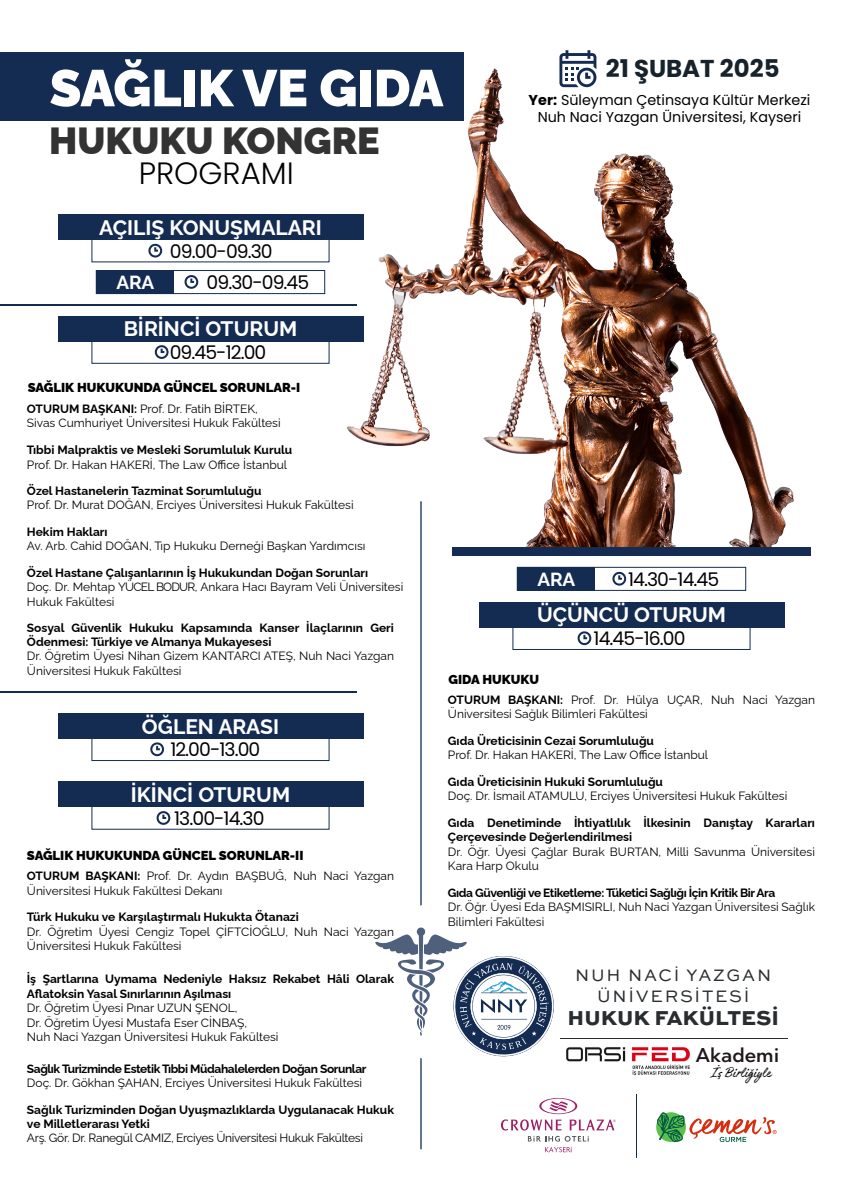
<style>
.page{position:relative;width:842px;height:1191px;background:#fff}
.page>*{position:absolute;margin:0;border:0;box-sizing:border-box;transform-origin:0 0}
.t1{font:900 51.4px "Raleway";color:#fff}
.t2{font:900 37.7px "Raleway";color:#323332}
.t3{font:300 30.8px "Poppins";color:#000}
.t4{font:700 24.4px "Poppins";color:#18222b}
.t5{font:800 21.2px "Sweet Sans Pro";color:#292d30}
.t6{font:700 21px "Raleway";color:#fff}
.t7{font:500 20px "Abrade";color:#1e181d}
.t8{font:700 19px "Raleway";letter-spacing:-.005em;color:#fff}
.t9{font:18.8px "Poppins";letter-spacing:-.05em;color:#000}
.t10{font:17.5px/21px "Sweet Sans Pro";letter-spacing:.1em;color:#292d30;text-align:center}
.t11{font:16.4px "Authenia";color:#000}
.t12{font:14.3px/17.2px "Poppins";color:#000;text-align:center}
.t13{font:900 13px "Raleway";color:#000}
.t14{font:12px/14.4px "Raleway";color:#000}
.t15{font:700 12px/14.4px "Raleway";color:#000}
.t16{font:700 12px "Raleway";letter-spacing:-.035em;color:#000}
.t17{font:12px "Raleway";letter-spacing:-.025em;color:#000}
.s1{font-weight:700}
</style>
<div class="page">
<svg style="left:559px;top:50px;width:38px;height:8px"></svg>
<div style="left:479px;top:602px;width:305px;height:25px;background:#152c52"></div>
<div style="left:512px;top:612px;width:238px;height:38px;border:1px solid #152c52"></div>
<svg style="left:577px;top:631px;width:14px;height:14px"></svg>
<div style="left:0;top:52px;width:463px;height:68px;background:#152c52"></div>
<div style="left:517px;top:567px;width:229px;height:24px;border:1px solid #152c52"></div>
<svg style="left:612px;top:571px;width:14px;height:14px"></svg>
<div style="left:517px;top:567px;width:78px;height:23px;background:#152c52"></div>
<hr style="left:0;top:304px;width:357px;height:1px;background:#152c52">
<hr style="left:0;top:691px;width:357px;height:2px;background:#152c52">
<div style="left:58px;top:214px;width:305px;height:26px;background:#152c52"></div>
<div style="left:91px;top:225px;width:239px;height:37px;border:1px solid #152c52"></div>
<svg style="left:148px;top:243px;width:14px;height:14px"></svg>
<div style="left:58px;top:316px;width:305px;height:25px;background:#152c52"></div>
<div style="left:91px;top:326px;width:239px;height:38px;border:1px solid #152c52"></div>
<svg style="left:154px;top:345px;width:15px;height:14px"></svg>
<div style="left:58px;top:713px;width:305px;height:25px;background:#152c52"></div>
<div style="left:91px;top:723px;width:239px;height:38px;border:1px solid #152c52"></div>
<svg style="left:150px;top:742px;width:14px;height:14px"></svg>
<div style="left:96px;top:270px;width:229px;height:24px;border:1px solid #152c52"></div>
<svg style="left:184px;top:275px;width:14px;height:14px"></svg>
<div style="left:96px;top:270px;width:78px;height:23px;background:#152c52"></div>
<div style="left:58px;top:782px;width:305px;height:25px;background:#152c52"></div>
<div style="left:91px;top:792px;width:239px;height:37px;border:1px solid #152c52"></div>
<svg style="left:156px;top:811px;width:15px;height:14px"></svg>
<svg style="left:420px;top:553px;width:2px;height:352px"></svg>
<img style="left:341px;top:58px;width:453px;height:495px">
<div style="left:452px;top:547px;width:359px;height:9px;background:#152c52"></div>
<svg style="left:657px;top:1112px;width:119px;height:30px"></svg>
<svg style="left:375px;top:927px;width:241px;height:225px"></svg>
<hr style="left:636px;top:1094px;width:1px;height:64px;background:#152c52">
<hr style="left:560px;top:1038px;width:227px;height:1px;background:#292d30">
<img style="left:563px;top:1044px;width:127px;height:35px">
<h1 class="t1" style="left:50px;top:49px;width:395px">SAĞLIK VE GIDA</h1>
<h2 class="t2" style="left:49px;top:111px;width:332px">HUKUKU KONGRE</h2>
<h3 class="t3" style="left:139px;top:155px;width:156px">PROGRAMI</h3>
<h3 class="t6" style="left:99px;top:211px;width:224px">AÇILIŞ KONUŞMALARI</h3>
<h3 class="t9" style="left:170px;top:240px;width:104px">09.00-09.30</h3>
<h3 class="t8" style="left:116px;top:267px;width:39px">ARA</h3>
<h3 class="t9" style="left:207px;top:271px;width:104px">09.30-09.45</h3>
<h3 class="t6" style="left:124px;top:312px;width:175px">BİRİNCİ OTURUM</h3>
<h3 class="t9" style="left:170px;top:342px;width:98px">09.45-12.00</h3>
<p class="t13" style="left:28px;top:378px;width:274px">SAĞLIK HUKUKUNDA GÜNCEL SORUNLAR-I</p>
<h3 class="t4" style="left:606px;top:55px;width:175px">21 ŞUBAT 2025</h3>
<p class="t12" style="left:529px;top:92px;width:283px"><span class="s1">Yer:</span> Süleyman Çetinsaya Kültür Merkezi<br>Nuh Naci Yazgan Üniversitesi, Kayseri</p>
<p class="t14" style="left:27px;top:400px;width:255px"><span class="s1">OTURUM BAŞKANI:</span> Prof. Dr. Fatih BİRTEK,<br>Sivas Cumhuriyet Üniversitesi Hukuk Fakültesi</p>
<p class="t15" style="left:27px;top:441px;width:267px">Tıbbi Malpraktis ve Mesleki Sorumluluk Kurulu</p>
<p class="t14" style="left:27px;top:456px;width:262px">Prof. Dr. Hakan HAKERİ, The Law Office İstanbul</p>
<p class="t15" style="left:27px;top:482px;width:236px">Özel Hastanelerin Tazminat Sorumluluğu</p>
<p class="t14" style="left:27px;top:497px;width:328px">Prof. Dr. Murat DOĞAN, Erciyes Üniversitesi Hukuk Fakültesi</p>
<p class="t15" style="left:27px;top:523px;width:82px">Hekim Hakları</p>
<p class="t14" style="left:27px;top:537px;width:340px">Av. Arb. Cahid DOĞAN, Tıp Hukuku Derneği Başkan Yardımcısı</p>
<p class="t15" style="left:27px;top:564px;width:343px">Özel Hastane Çalışanlarının İş Hukukundan Doğan Sorunları</p>
<p class="t14" style="left:27px;top:578px;width:378px">Doç. Dr. Mehtap YÜCEL BODUR, Ankara Hacı Bayram Veli Üniversitesi<br>Hukuk Fakültesi</p>
<p class="t15" style="left:27px;top:619px;width:368px">Sosyal Güvenlik Hukuku Kapsamında Kanser İlaçlarının Geri<br>Ödenmesi: Türkiye ve Almanya Mukayesesi</p>
<p class="t14" style="left:27px;top:647px;width:369px">Dr. Öğretim Üyesi Nihan Gizem KANTARCI ATEŞ, Nuh Naci Yazgan<br>Üniversitesi Hukuk Fakültesi</p>
<h3 class="t6" style="left:142px;top:710px;width:139px">ÖĞLEN ARASI</h3>
<h3 class="t9" style="left:170px;top:739px;width:92px">12.00-13.00</h3>
<h3 class="t6" style="left:131px;top:778px;width:161px">İKİNCİ OTURUM</h3>
<h3 class="t9" style="left:174px;top:807px;width:92px">13.00-14.30</h3>
<p class="t13" style="left:27px;top:845px;width:278px">SAĞLIK HUKUKUNDA GÜNCEL SORUNLAR-II</p>
<p class="t14" style="left:27px;top:867px;width:369px"><span class="s1">OTURUM BAŞKANI:</span> Prof. Dr. Aydın BAŞBUĞ, Nuh Naci Yazgan<br>Üniversitesi Hukuk Fakültesi Dekanı</p>
<p class="t15" style="left:27px;top:909px;width:273px">Türk Hukuku ve Karşılaştırmalı Hukukta Ötanazi</p>
<p class="t14" style="left:27px;top:923px;width:369px">Dr. Öğretim Üyesi Cengiz Topel ÇİFTCİOĞLU, Nuh Naci Yazgan<br>Üniversitesi Hukuk Fakültesi</p>
<p class="t15" style="left:27px;top:970px;width:369px">İş Şartlarına Uymama Nedeniyle Haksız Rekabet Hâli Olarak<br>Aflatoksin Yasal Sınırlarının Aşılması</p>
<p class="t14" style="left:27px;top:999px;width:253px">Dr. Öğretim Üyesi Pınar UZUN ŞENOL,<br>Dr. Öğretim Üyesi Mustafa Eser CİNBAŞ,<br>Nuh Naci Yazgan Üniversitesi Hukuk Fakültesi</p>
<p class="t16" style="left:27px;top:1059px;width:341px">Sağlık Turizminde Estetik Tıbbi Müdahalelerden Doğan Sorunlar</p>
<p class="t14" style="left:27px;top:1074px;width:337px">Doç. Dr. Gökhan ŞAHAN, Erciyes Üniversitesi Hukuk Fakültesi</p>
<p class="t15" style="left:27px;top:1101px;width:369px">Sağlık Turizminden Doğan Uyuşmazlıklarda Uygulanacak Hukuk ve Milletlerarası Yetki</p>
<p class="t17" style="left:27px;top:1128px;width:338px">Arş. Gör. Dr. Ranegül CAMIZ, Erciyes Üniversitesi Hukuk Fakültesi</p>
<h3 class="t8" style="left:537px;top:564px;width:39px">ARA</h3>
<h3 class="t9" style="left:628px;top:568px;width:93px">14.30-14.45</h3>
<h3 class="t6" style="left:537px;top:599px;width:190px">ÜÇÜNCÜ OTURUM</h3>
<h3 class="t9" style="left:594px;top:628px;width:93px">14.45-16.00</h3>
<p class="t13" style="left:448px;top:669px;width:92px">GIDA HUKUKU</p>
<p class="t14" style="left:448px;top:691px;width:369px"><span class="s1">OTURUM BAŞKANI:</span> Prof. Dr. Hülya UÇAR, Nuh Naci Yazgan<br>Üniversitesi Sağlık Bilimleri Fakültesi</p>
<p class="t15" style="left:448px;top:732px;width:208px">Gıda Üreticisinin Cezai Sorumluluğu</p>
<p class="t14" style="left:448px;top:746px;width:262px">Prof. Dr. Hakan HAKERİ, The Law Office İstanbul</p>
<p class="t15" style="left:448px;top:773px;width:217px">Gıda Üreticisinin Hukuki Sorumluluğu</p>
<p class="t14" style="left:448px;top:787px;width:341px">Doç. Dr. İsmail ATAMULU, Erciyes Üniversitesi Hukuk Fakültesi</p>
<p class="t15" style="left:448px;top:814px;width:369px">Gıda Denetiminde İhtiyatlılık İlkesinin Danıştay Kararları<br>Çerçevesinde Değerlendirilmesi</p>
<p class="t14" style="left:448px;top:843px;width:368px">Dr. Öğr. Üyesi Çağlar Burak BURTAN, Milli Savunma Üniversitesi<br>Kara Harp Okulu</p>
<p class="t16" style="left:448px;top:883px;width:329px">Gıda Güvenliği ve Etiketleme: Tüketici Sağlığı İçin Kritik BirAra</p>
<p class="t14" style="left:448px;top:898px;width:369px">Dr. Öğr. Üyesi Eda BAŞMISIRLI, Nuh Naci Yazgan Üniversitesi Sağlık<br>Bilimleri Fakültesi</p>
<h3 class="t10" style="left:575px;top:963px;width:198px">NUH NACİ YAZGAN<br>ÜNİVERSİTESİ</h3>
<h3 class="t5" style="left:568px;top:1001px;width:213px">HUKUK FAKÜLTESİ</h3>
<h3 class="t7" style="left:696px;top:1041px;width:85px">Akademi</h3>
<h3 class="t11" style="left:711px;top:1064px;width:61px">İş Birliğiyle</h3>
</div>
